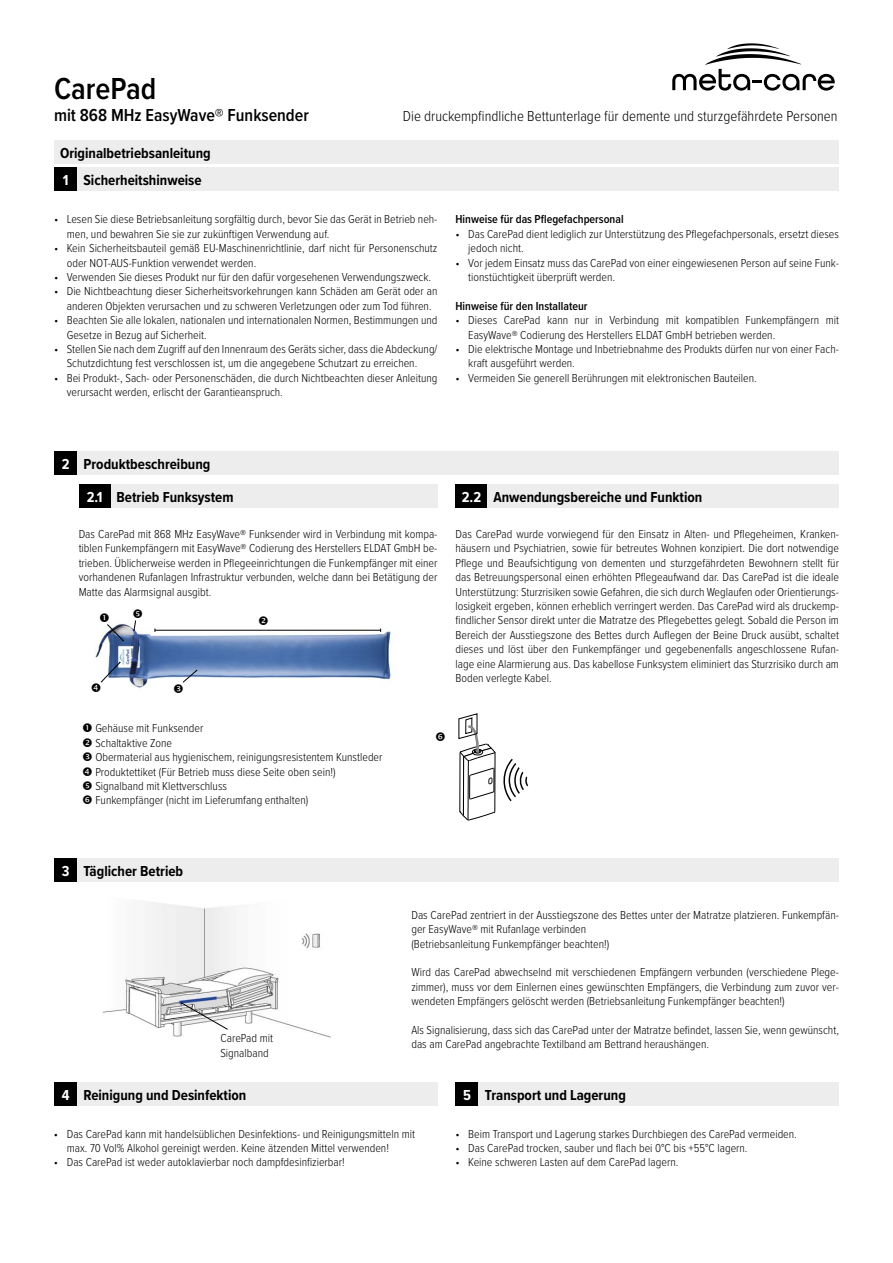
<style>
.page{position:relative;width:893px;height:1263px;background:#fff}
.page>*{position:absolute;margin:0;border:0;box-sizing:border-box;transform-origin:0 0}
.t1{font:600 31.5px "Proxima Nova Cond";color:#000}
.t2{font:600 18px "Proxima Nova Cond";color:#000}
.t3{font:700 15px "Proxima Nova Cond";color:#000}
.t4{font:300 15px "Proxima Nova Cond";color:#000}
.t5{font:300 12px/14.4px "Proxima Nova Cond";color:#000}
.t6{font:600 12px "Proxima Nova Cond";color:#000}
.s1{color:#fff}
</style>
<div class="page">
<div style="left:54px;top:167px;width:23px;height:24px;background:#000"></div>
<div style="left:77px;top:167px;width:762px;height:24px;background:#ededed"></div>
<div style="left:54px;top:451px;width:23px;height:24px;background:#000"></div>
<div style="left:77px;top:451px;width:762px;height:24px;background:#ededed"></div>
<div style="left:54px;top:858px;width:23px;height:24px;background:#000"></div>
<div style="left:77px;top:858px;width:762px;height:24px;background:#ededed"></div>
<div style="left:54px;top:1082px;width:23px;height:23px;background:#000"></div>
<div style="left:77px;top:1082px;width:360px;height:23px;background:#ededed"></div>
<div style="left:455px;top:1082px;width:24px;height:23px;background:#000"></div>
<div style="left:479px;top:1082px;width:360px;height:23px;background:#ededed"></div>
<div style="left:79px;top:484px;width:32px;height:24px;background:#000"></div>
<div style="left:111px;top:484px;width:326px;height:24px;background:#ededed"></div>
<div style="left:455px;top:484px;width:32px;height:24px;background:#000"></div>
<div style="left:487px;top:484px;width:352px;height:24px;background:#ededed"></div>
<div style="left:54px;top:140px;width:785px;height:24px;background:#ededed"></div>
<img style="left:95px;top:624px;width:296px;height:64px">
<svg style="left:672px;top:43px;width:163px;height:48px"></svg>
<img style="left:102px;top:901px;width:229px;height:137px">
<svg style="left:181px;top:1002px;width:47px;height:28px"></svg>
<svg style="left:459px;top:713px;width:69px;height:107px"></svg>
<hr style="left:155px;top:630px;width:226px;height:1px;background:#000">
<svg style="left:100px;top:624px;width:24px;height:17px"></svg>
<svg style="left:95px;top:662px;width:25px;height:26px"></svg>
<svg style="left:174px;top:670px;width:23px;height:18px"></svg>
<svg style="left:133px;top:620px;width:9px;height:11px"></svg>
<h1 class="t1" style="left:54px;top:65px;width:104px">CarePad</h1>
<h2 class="t2" style="left:54px;top:101px;width:256px">mit 868 MHz EasyWave® Funksender</h2>
<p class="t4" style="left:403px;top:105px;width:436px">Die druckempfindliche Bettunterlage für demente und sturzgefährdete Personen</p>
<p class="t3" style="left:60px;top:141px;width:152px">Originalbetriebsanleitung</p>
<p class="t3" style="left:63px;top:168px;width:140px"><span class="s1">1</span> Sicherheitshinweise</p>
<p class="t5" style="left:67px;top:212px;width:372px;text-indent:-13px">• Lesen Sie diese Betriebsanleitung sorgfältig durch, bevor Sie das Gerät in Betrieb neh&shy;men, und bewahren Sie sie zur zukünftigen Verwendung auf.</p>
<p class="t5" style="left:67px;top:240px;width:372px;text-indent:-13px">• Kein Sicherheitsbauteil gemäß EU-Maschinenrichtlinie, darf nicht für Personenschutz oder NOT-AUS-Funktion verwendet werden.</p>
<p class="t5" style="left:54px;top:269px;width:379px">• Verwenden Sie dieses Produkt nur für den dafür vorgesehenen Verwendungszweck.</p>
<p class="t5" style="left:54px;top:284px;width:385px;text-align:center">• Die Nichtbeachtung dieser Sicherheitsvorkehrungen kann Schäden am Gerät oder an anderen Objekten verursachen und zu schweren Verletzungen oder zum Tod führen.</p>
<p class="t5" style="left:67px;top:312px;width:372px;text-indent:-13px">• Beachten Sie alle lokalen, nationalen und internationalen Normen, Bestimmungen und<br>Gesetze in Bezug auf Sicherheit.</p>
<p class="t5" style="left:67px;top:341px;width:372px;text-indent:-13px">• Stellen Sie nach dem Zugriff auf den Innenraum des Geräts sicher, dass die Abdeckung/<br>Schutzdichtung fest verschlossen ist, um die angegebene Schutzart zu erreichen.</p>
<p class="t5" style="left:67px;top:370px;width:372px;text-indent:-13px">• Bei Produkt-, Sach- oder Personenschäden, die durch Nichtbeachten dieser Anleitung verursacht werden, erlischt der Garantieanspruch.</p>
<p class="t6" style="left:455px;top:211px;width:170px">Hinweise für das Pflegefachpersonal</p>
<p class="t5" style="left:468px;top:226px;width:372px;text-indent:-13px">• Das CarePad dient lediglich zur Unterstützung des Pflegefachpersonals, ersetzt dieses jedoch nicht.</p>
<p class="t5" style="left:468px;top:255px;width:372px;text-indent:-13px">• Vor jedem Einsatz muss das CarePad von einer eingewiesenen Person auf seine Funk&shy;tionstüchtigkeit überprüft werden.</p>
<p class="t6" style="left:455px;top:297px;width:134px">Hinweise für den Installateur</p>
<p class="t5" style="left:468px;top:312px;width:372px;text-indent:-13px">• Dieses CarePad kann nur in Verbindung mit kompatiblen Funkempfängern mit<br>EasyWave® Codierung des Herstellers ELDAT GmbH betrieben werden.</p>
<p class="t5" style="left:468px;top:341px;width:372px;text-indent:-13px">• Die elektrische Montage und Inbetriebnahme des Produkts dürfen nur von einer Fach&shy;kraft ausgeführt werden.</p>
<p class="t5" style="left:455px;top:370px;width:303px">• Vermeiden Sie generell Berührungen mit elektronischen Bauteilen.</p>
<p class="t3" style="left:62px;top:453px;width:150px"><span class="s1">2</span> Produktbeschreibung</p>
<p class="t3" style="left:87px;top:486px;width:148px"><span class="s1">2.1</span> Betrieb Funksystem</p>
<p class="t3" style="left:462px;top:486px;width:242px"><span class="s1">2.2</span> Anwendungsbereiche und Funktion</p>
<p class="t5" style="left:79px;top:526px;width:360px;text-align:justify">Das CarePad mit 868 MHz EasyWave® Funksender wird in Verbindung mit kompa&shy;tiblen Funkempfängern mit EasyWave® Codierung des Herstellers ELDAT GmbH be&shy;trieben. Üblicherweise werden in Pflegeeinrichtungen die Funkempfänger mit einer vorhandenen Rufanlagen Infrastruktur verbunden, welche dann bei Betätigung der Matte das Alarmsignal ausgibt.</p>
<p class="t5" style="left:455px;top:526px;width:385px;text-align:justify">Das CarePad wurde vorwiegend für den Einsatz in Alten- und Pflegeheimen, Kranken&shy;häusern und Psychiatrien, sowie für betreutes Wohnen konzipiert. Die dort notwendige Pflege und Beaufsichtigung von dementen und sturzgefährdeten Bewohnern stellt für das Betreuungspersonal einen erhöhten Pflegeaufwand dar. Das CarePad ist die ideale Unterstützung: Sturzrisiken sowie Gefahren, die sich durch Weglaufen oder Orientierungs&shy;losigkeit ergeben, können erheblich verringert werden. Das CarePad wird als druckemp&shy;findlicher Sensor direkt unter die Matratze des Pflegebettes gelegt. Sobald die Person im Bereich der Ausstiegszone des Bettes durch Auflegen der Beine Druck ausübt, schaltet dieses und löst über den Funkempfänger und gegebenenfalls angeschlossene Rufan&shy;lage eine Alarmierung aus. Das kabellose Funksystem eliminiert das Sturzrisiko durch am Boden verlegte Kabel.</p>
<p class="t5" style="left:95px;top:720px;width:289px">Gehäuse mit Funksender<br>Schaltaktive Zone<br>Obermaterial aus hygienischem, reinigungsresistentem Kunstleder Produktettiket (Für Betrieb muss diese Seite oben sein!)<br>Signalband mit Klettverschluss<br>Funkempfänger (nicht im Lieferumfang enthalten)</p>
<p class="t3" style="left:62px;top:860px;width:123px"><span class="s1">3</span> Täglicher Betrieb</p>
<p class="t5" style="left:220px;top:1030px;width:54px">CarePad mit<br>Signalband</p>
<p class="t5" style="left:411px;top:907px;width:429px">Das CarePad zentriert in der Ausstiegszone des Bettes unter der Matratze platzieren. Funkempfän&shy;ger EasyWave® mit Rufanlage verbinden<br>(Betriebsanleitung Funkempfänger beachten!)</p>
<p class="t5" style="left:411px;top:964px;width:429px;text-align:justify">Wird das CarePad abwechselnd mit verschiedenen Empfängern verbunden (verschiedene Plege&shy;zimmer), muss vor dem Einlernen eines gewünschten Empfängers, die Verbindung zum zuvor ver&shy;wendeten Empfängers gelöscht werden (Betriebsanleitung Funkempfänger beachten!)</p>
<p class="t5" style="left:411px;top:1022px;width:429px">Als Signalisierung, dass sich das CarePad unter der Matratze befindet, lassen Sie, wenn gewünscht, das am CarePad angebrachte Textilband am Bettrand heraushängen.</p>
<p class="t3" style="left:62px;top:1083px;width:186px"><span class="s1">4</span> Reinigung und Desinfektion</p>
<p class="t3" style="left:463px;top:1083px;width:164px"><span class="s1">5</span> Transport und Lagerung</p>
<p class="t5" style="left:67px;top:1126px;width:350px;text-indent:-13px">• Das CarePad kann mit handelsüblichen Desinfektions- und Reinigungsmitteln mit max. 70 Vol% Alkohol gereinigt werden. Keine ätzenden Mittel verwenden!</p>
<p class="t5" style="left:54px;top:1155px;width:292px">• Das CarePad ist weder autoklavierbar noch dampfdesinfizierbar!</p>
<p class="t5" style="left:455px;top:1126px;width:343px">• Beim Transport und Lagerung starkes Durchbiegen des CarePad vermeiden.</p>
<p class="t5" style="left:455px;top:1140px;width:294px">• Das CarePad trocken, sauber und flach bei 0°C bis +55°C lagern.</p>
<p class="t5" style="left:455px;top:1155px;width:224px">• Keine schweren Lasten auf dem CarePad lagern.</p>
</div>
